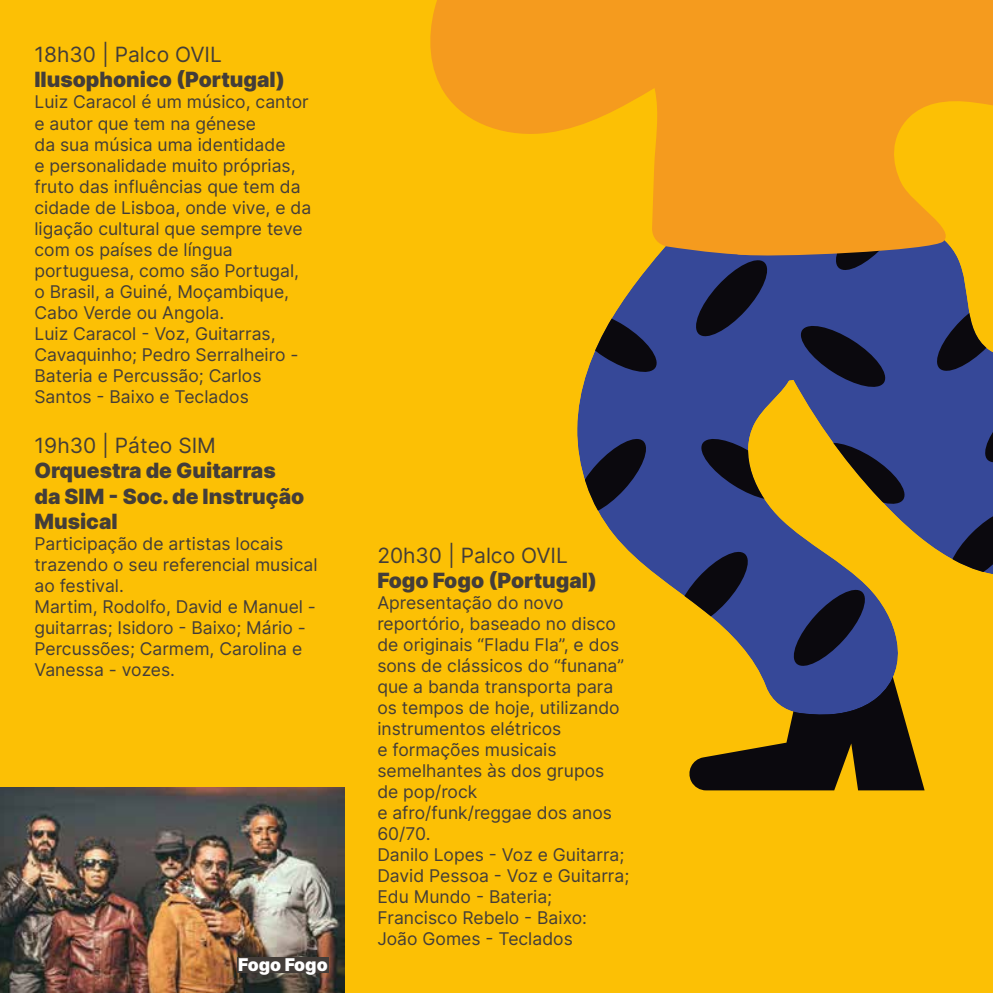
<style>
.page{position:relative;width:993px;height:993px;background:#fff}
.page>*{position:absolute;margin:0;border:0;box-sizing:border-box;transform-origin:0 0}
.t1{font:900 21px/25.2px "Inter";color:#433d39}
.t2{font:21px "Inter";color:#433d39}
.t3{font:17.5px/21px "Inter";color:#433d39}
.t4{font:900 17.5px "Inter";color:#fff}
</style>
<div class="page">
<div style="left:0;top:0;width:992px;height:992px;background:#fcc005"></div>
<svg style="left:577px;top:257px;width:116px;height:329px;fill:#364898"></svg>
<svg style="left:693px;top:258px;width:299px;height:296px;fill:#364898"></svg>
<svg style="left:577px;top:306px;width:83px;height:70px"></svg>
<svg style="left:796px;top:321px;width:93px;height:70px;background:#232c5b"></svg>
<svg style="left:696px;top:434px;width:93px;height:70px"></svg>
<svg style="left:815px;top:438px;width:93px;height:70px"></svg>
<svg style="left:931px;top:292px;width:61px;height:83px"></svg>
<svg style="left:979px;top:384px;width:13px;height:83px"></svg>
<svg style="left:943px;top:504px;width:49px;height:70px;background:#3d3e52"></svg>
<svg style="left:691px;top:257px;width:80px;height:84px;background:#232d5d"></svg>
<svg style="left:830px;top:258px;width:81px;height:17px"></svg>
<svg style="left:577px;top:434px;width:73px;height:85px;background:#3d3e50"></svg>
<svg style="left:671px;top:547px;width:253px;height:243px"></svg>
<svg style="left:430px;top:0;width:276px;height:257px;fill:#f59b1e"></svg>
<svg style="left:706px;top:0;width:286px;height:258px;fill:#f59b1e"></svg>
<img style="left:0;top:787px;width:344px;height:205px">
<div style="left:237px;top:956px;width:91px;height:16px;background:#433d39"></div>
<p class="t2" style="left:34px;top:39px;width:189px">18h30 | Palco OVIL</p>
<p class="t1" style="left:34px;top:67px;width:252px">Ilusophonico (Portugal)</p>
<p class="t3" style="left:34px;top:91px;width:278px">Luiz Caracol é um músico, cantor e autor que tem na génese<br>da sua música uma identidade<br>e personalidade muito próprias, fruto das influências que tem da cidade de Lisboa, onde vive, e da ligação cultural que sempre teve com os países de língua portuguesa, como são Portugal, o Brasil, a Guiné, Moçambique,<br>Cabo Verde ou Angola.<br>Luiz Caracol - Voz, Guitarras,<br>Cavaquinho; Pedro Serralheiro -<br>Bateria e Percussão; Carlos<br>Santos - Baixo e Teclados</p>
<p class="t2" style="left:34px;top:430px;width:183px">19h30 | Páteo SIM</p>
<p class="t1" style="left:34px;top:457px;width:271px">Orquestra de Guitarras da SIM - Soc. de Instrução<br>Musical</p>
<p class="t3" style="left:34px;top:532px;width:284px">Participação de artistas locais trazendo o seu referencial musical ao festival.<br>Martim, Rodolfo, David e Manuel - guitarras; Isidoro - Baixo; Mário -<br>Percussões; Carmem, Carolina e<br>Vanessa - vozes.</p>
<p class="t4" style="left:238px;top:951px;width:91px">Fogo Fogo</p>
<p class="t2" style="left:377px;top:539px;width:192px">20h30 | Palco OVIL</p>
<p class="t1" style="left:377px;top:567px;width:221px">Fogo Fogo (Portugal)</p>
<p class="t3" style="left:377px;top:591px;width:253px">Apresentação do novo reportório, baseado no disco de originais “Fladu Fla”, e dos sons de clássicos do “funana” que a banda transporta para os tempos de hoje, utilizando instrumentos elétricos<br>e formações musicais semelhantes às dos grupos de pop/rock<br>e afro/funk/reggae dos anos<br>60/70.<br>Danilo Lopes - Voz e Guitarra;<br>David Pessoa - Voz e Guitarra;<br>Edu Mundo - Bateria;<br>Francisco Rebelo - Baixo:<br>João Gomes - Teclados</p>
</div>
